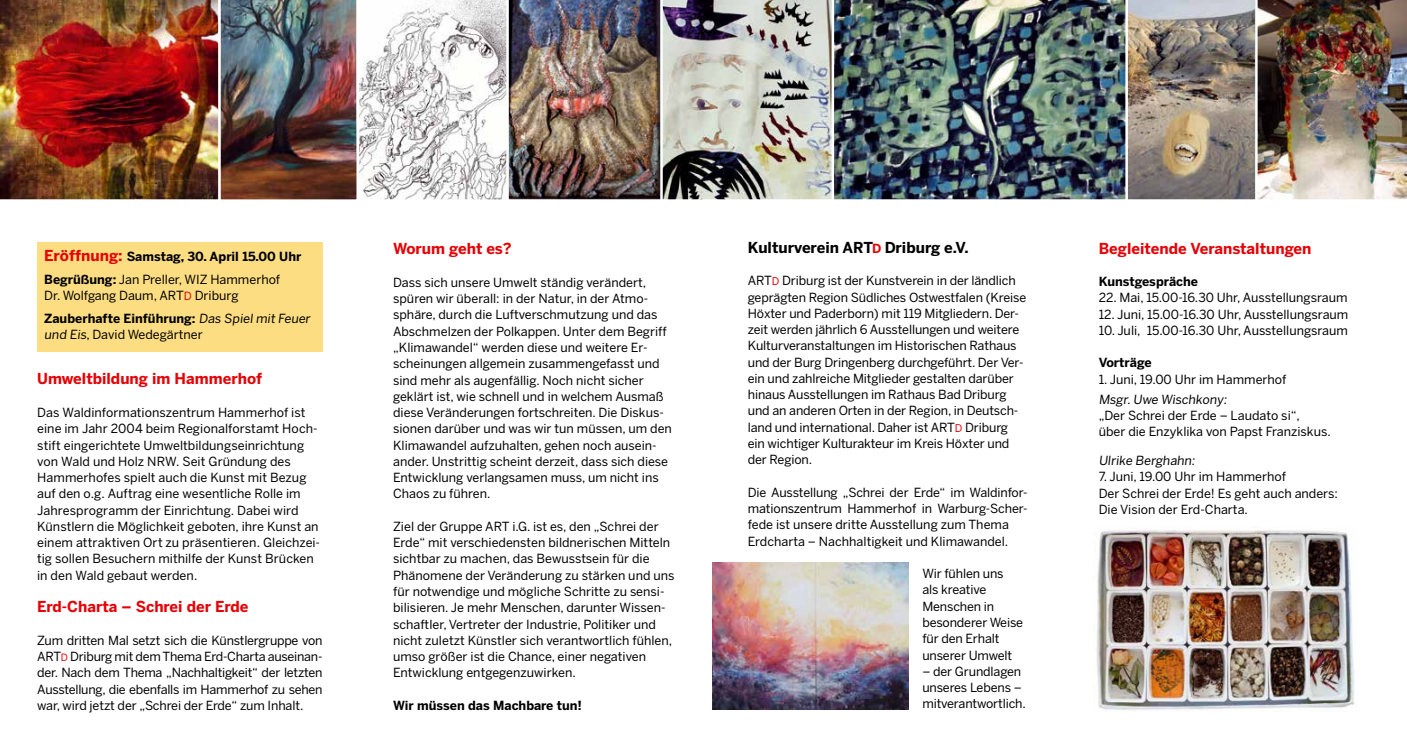
<style>
.page{position:relative;width:1407px;height:745px;background:#fff}
.page>*{position:absolute;margin:0;border:0;box-sizing:border-box;transform-origin:0 0}
.t1{font:700 15px "Benton Sans";color:#e60005}
.t2{font:700 15px "Benton Sans";color:#000}
.t3{font:12.5px/16.2px "Benton Sans";color:#000}
.t4{font:700 12.5px/22.5px "Benton Sans";color:#000}
.s1{font-size:15px;color:#e60005}
.s2{font-weight:400}
.s3{font-size:11.25px;color:#e60005}
.s4{font-weight:700}
.s5{font-size:10px;color:#e60005}
.s6{font-size:12.5px;color:#e60005}
.s7{font-size:10.62px;color:#e60005}
</style>
<div class="page">
<div style="left:37px;top:242px;width:285px;height:109px;background:#fcdd82"></div>
<img style="left:0;top:0;width:218px;height:200px">
<img style="left:218px;top:0;width:613px;height:200px">
<img style="left:1128px;top:0;width:279px;height:200px">
<img style="left:831px;top:0;width:297px;height:200px">
<img style="left:712px;top:562px;width:196px;height:147px">
<img style="left:1093px;top:526px;width:261px;height:184px">
<p class="t4" style="left:44px;top:245px;width:259px"><span class="s1">Eröffnung:</span> Samstag, 30. April 15.00 Uhr<br>Begrüßung: <span class="s2">Jan Preller, WIZ Hammerhof</span></p>
<p class="t3" style="left:44px;top:284px;width:269px;line-height:22.5px">Dr. Wolfgang Daum, ART<span class="s3">D</span> Driburg<br><span class="s4">Zauberhafte Einführung:</span> Das Spiel mit Feuer</p>
<p class="t3" style="left:44px;top:326px;width:160px">und Eis, David Wedegärtner</p>
<p class="t1" style="left:37px;top:370px;width:226px">Umweltbildung im Hammerhof</p>
<p class="t3" style="left:37px;top:404px;width:284px">Das Waldinformationszentrum Hammerhof ist eine im Jahr 2004 beim Regionalforstamt Hoch&shy;stift eingerichtete Umweltbildungseinrichtung von Wald und Holz NRW. Seit Gründung des Hammerhofes spielt auch die Kunst mit Bezug auf den o.g. Auftrag eine wesentliche Rolle im Jahresprogramm der Einrichtung. Dabei wird Künstlern die Möglichkeit geboten, ihre Kunst an einem attraktiven Ort zu präsentieren. Gleichzei&shy;tig sollen Besuchern mithilfe der Kunst Brücken in den Wald gebaut werden.</p>
<p class="t1" style="left:37px;top:597px;width:213px">Erd-Charta – Schrei der Erde</p>
<p class="t3" style="left:37px;top:631px;width:287px;text-align:justify">Zum dritten Mal setzt sich die Künstlergruppe von ART<span class="s5">D</span> Driburg mit dem Thema Erd-Charta auseinan&shy;der. Nach dem Thema „Nachhaltigkeit“ der letzten Ausstellung, die ebenfalls im Hammerhof zu sehen war, wird jetzt der „Schrei der Erde“ zum I nhalt.</p>
<p class="t1" style="left:393px;top:240px;width:120px">Worum geht es?</p>
<p class="t3" style="left:393px;top:274px;width:280px">Dass sich unsere Umwelt ständig verändert, spüren wir überall: in der Natur, in der Atmo&shy;sphäre, durch die Luftverschmutzung und das Abschmelzen der Polkappen. Unter dem Begriff „Klimawandel“ werden diese und weitere Er&shy;scheinungen allgemein zusammengefasst und sind mehr als augenfällig. Noch nicht sicher geklärt ist, wie schnell und in welchem Ausmaß diese Veränderungen fortschreiten. Die Diskus&shy;sionen darüber und was wir tun müssen, um den Klimawandel aufzuhalten, gehen noch ausein&shy;ander. Unstrittig scheint derzeit, dass sich diese Entwicklung verlangsamen muss, um nicht ins Chaos zu führen.</p>
<p class="t3" style="left:393px;top:517px;width:283px">Ziel der Gruppe ART i.G. ist es, den „Schrei der Erde“ mit verschiedensten bildnerischen Mitteln sichtbar zu machen, das Bewusstsein für die Phänomene der Veränderung zu stärken und uns für notwendige und mögliche Schritte zu sensi&shy;bilisieren. Je mehr Menschen, darunter Wissen&shy;schaftler, Vertreter der I ndustrie, Politiker und nicht zuletzt Künstler sich verantwortlich fühlen, umso größer ist die Chance, einer negativen Entwicklung entgegenzuwirken.</p>
<p class="t4" style="left:393px;top:693px;width:190px">Wir müssen das Machbare tun!</p>
<p class="t2" style="left:748px;top:238px;width:222px">Kulturverein ART<span class="s6">D</span> Driburg e.V.</p>
<p class="t3" style="left:748px;top:272px;width:280px">ART<span class="s7">D</span> Driburg ist der Kunstverein in der ländlich geprägten Region Südliches Ostwestfalen (Kreise Höxter und Paderborn) mit 119 Mitgliedern. Der&shy;zeit werden jährlich 6 Ausstellungen und weitere Kulturveranstaltungen im Historischen Rathaus und der Burg Dringenberg durchgeführt. Der Ver&shy;ein und zahlreiche Mitglieder gestalten darüber hinaus Ausstellungen im Rathaus Bad Driburg und an anderen Orten in der Region, in Deutsch&shy;land und international. Daher ist ART<span class="s7">D</span> Driburg ein wichtiger Kulturakteur im Kreis Höxter und der Region.</p>
<p class="t3" style="left:748px;top:483px;width:281px">Die Ausstellung „Schrei der Erde“ im Waldinfor&shy;mationszentrum Hammerhof in Warburg-Scher&shy;fede ist unsere dritte Ausstellung zum Thema Erdcharta – Nachhaltigkeit und Klimawandel.</p>
<p class="t3" style="left:922px;top:565px;width:102px">Wir fühlen uns<br>als kreative<br>Menschen in besonderer Weise für den Erhalt unserer Umwelt</p>
<p class="t3" style="left:922px;top:662px;width:105px">– der Grundlagen unseres Lebens – mitverantwortlich.</p>
<p class="t1" style="left:1098px;top:239px;width:214px">Begleitende Veranstaltungen</p>
<p class="t4" style="left:1098px;top:270px;width:101px">Kunstgespräche</p>
<p class="t3" style="left:1098px;top:289px;width:250px">22. Mai, 15.00-16.30 Uhr, Ausstellungsraum</p>
<p class="t3" style="left:1098px;top:305px;width:251px">12. Juni, 15.00-16.30 Uhr, Ausstellungsraum</p>
<p class="t3" style="left:1098px;top:322px;width:251px">10. Juli, 15.00-16.30 Uhr, Ausstellungsraum</p>
<p class="t4" style="left:1098px;top:351px;width:55px">Vorträge</p>
<p class="t3" style="left:1098px;top:369px;width:189px;line-height:20px">1. Juni, 19.00 Uhr im Hammerhof<br>Msgr. Uwe Wischkony:</p>
<p class="t3" style="left:1098px;top:407px;width:234px">„Der Schrei der Erde – Laudato si“,<br>über die Enzyklika von Papst Franziskus.</p>
<p class="t3" style="left:1098px;top:452px;width:100px">Ulrike Berghahn:</p>
<p class="t3" style="left:1098px;top:468px;width:241px">7. Juni, 19.00 Uhr im Hammerhof<br>Der Schrei der Erde! Es geht auch anders:<br>Die Vision der Erd-Charta.</p>
</div>
